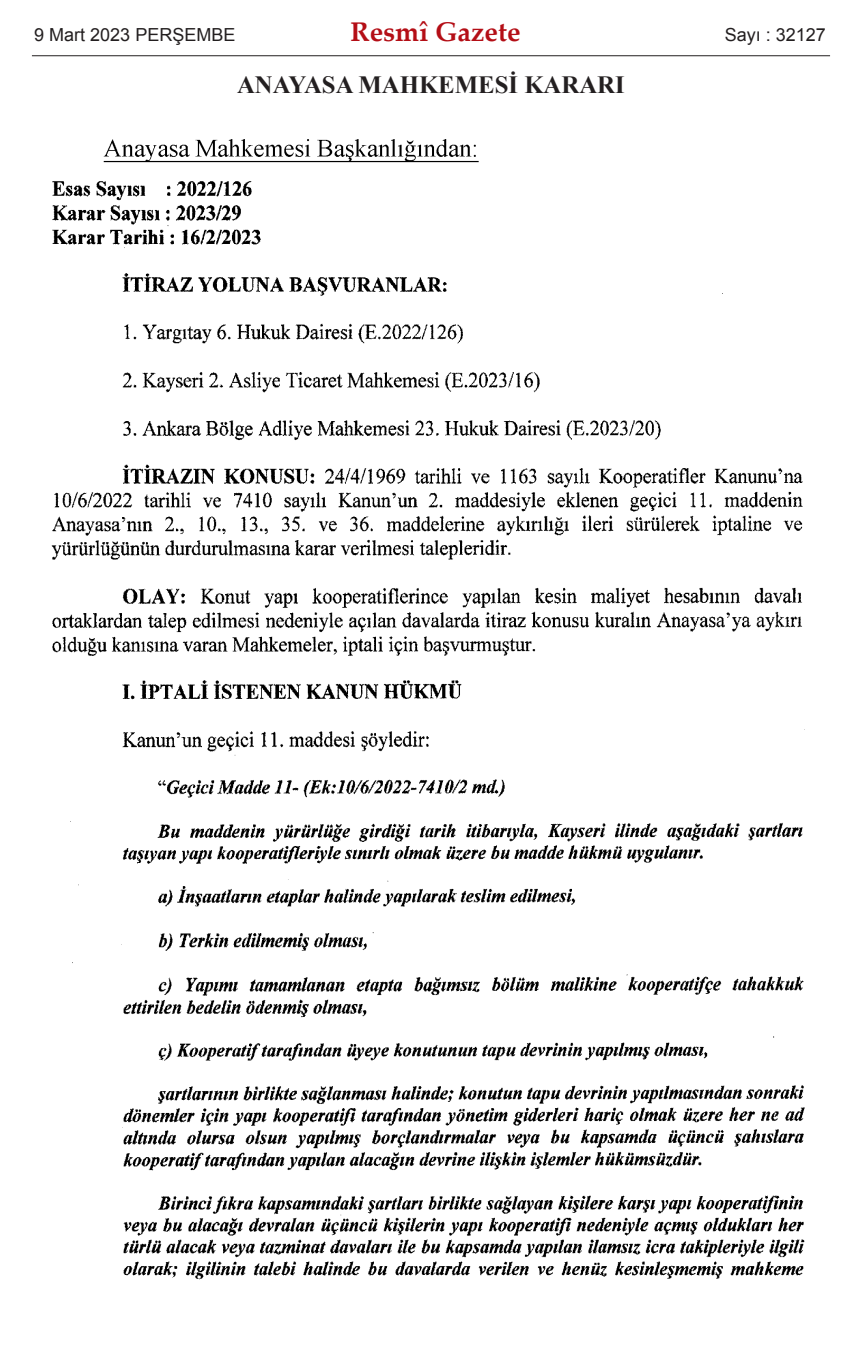
<style>
.page{position:relative;width:862px;height:1365px;background:#fff}
.page>*{position:absolute;margin:0;border:0;box-sizing:border-box;transform-origin:0 0}
.t1{font:700 27px "Palatino Linotype";color:#b40e16}
.t2{font:700 24.75px "Times New Roman";color:#231f20}
.t3{font:18px "Arial";color:#231f20}
</style>
<div class="page">
<img style="left:51px;top:139px;width:754px;height:1141px">
<hr style="left:32px;top:55px;width:797px;height:1px;background:#231f20">
<p class="t3" style="left:34px;top:25px;width:203px">9 Mart 2023 PERŞEMBE</p>
<h1 class="t1" style="left:350px;top:21px;width:171px">Resmî Gazete</h1>
<p class="t3" style="left:724px;top:25px;width:103px">Sayı : 32127</p>
<h2 class="t2" style="left:237px;top:71px;width:389px">ANAYASA MAHKEMESİ KARARI</h2>
</div>
